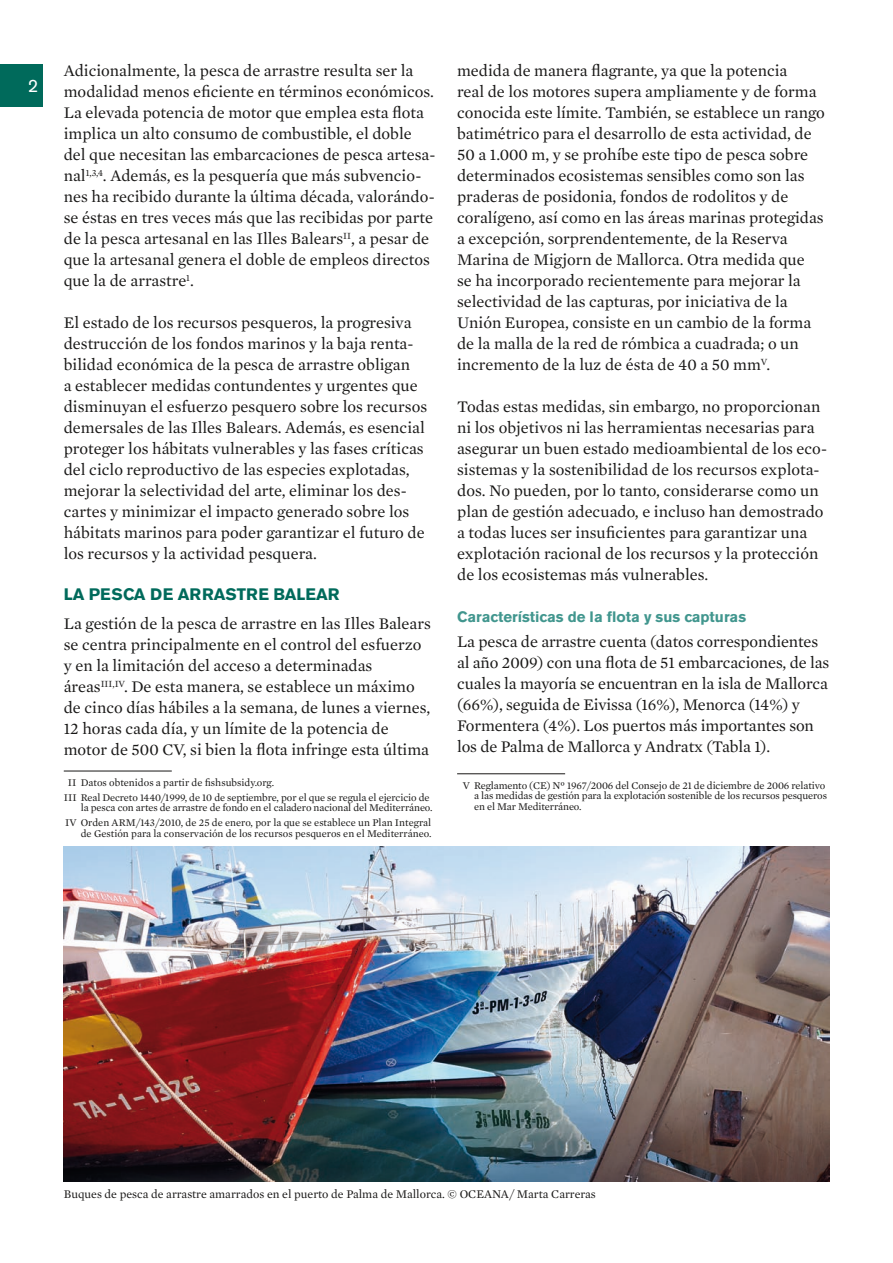
<style>
.page{position:relative;width:893px;height:1263px;background:#fff}
.page>*{position:absolute;margin:0;border:0;box-sizing:border-box;transform-origin:0 0}
.t1{font:18px "Akzidenz Grotesk BE";color:#fff}
.t2{font:16.5px/21px "Mercury Text G1";color:#181716}
.t3{font:700 16.5px "Akzidenz Grotesk BE";color:#006a5b}
.t4{font:700 15px "Akzidenz Grotesk BE";color:#41968e}
.t5{font:12px "Mercury Text G1";color:#181716}
.t6{font:10.5px/14.9px "Mercury Text G1";letter-spacing:-.01em;color:#181716}
</style>
<div class="page">
<div style="left:0;top:64px;width:43px;height:42px;background:#006a5b"></div>
<hr style="left:64px;top:771px;width:108px;height:1px;background:#181716">
<hr style="left:457px;top:773px;width:108px;height:1px;background:#181716">
<img style="left:64px;top:846px;width:765px;height:335px">
<p class="t1" style="left:28px;top:75px;width:12px">2</p>
<p class="t2" style="left:64px;top:60px;width:373px">Adicionalmente, la pesca de arrastre resulta ser la modalidad menos eficiente en términos económicos.<br>La elevada potencia de motor que emplea esta flota implica un alto consumo de combustible, el doble del que necesitan las embarcaciones de pesca artesa‑ nal<sup>1,3,4</sup>. Además, es la pesquería que más subvencio‑ nes ha recibido durante la última década, valorándo‑ se éstas en tres veces más que las recibidas por parte de la pesca artesanal en las Illes Balears<sup>II</sup>, a pesar de que la artesanal genera el doble de empleos directos que la de arrastre<sup>1</sup>.</p>
<p class="t2" style="left:64px;top:312px;width:365px">El estado de los recursos pesqueros, la progresiva destrucción de los fondos marinos y la baja renta‑ bilidad económica de la pesca de arrastre obligan<br>a establecer medidas contundentes y urgentes que disminuyan el esfuerzo pesquero sobre los recursos demersales de las Illes Balears. Además, es esencial proteger los hábitats vulnerables y las fases críticas del ciclo reproductivo de las especies explotadas, mejorar la selectividad del arte, eliminar los des‑ cartes y minimizar el impacto generado sobre los hábitats marinos para poder garantizar el futuro de los recursos y la actividad pesquera.</p>
<p class="t3" style="left:64px;top:585px;width:277px">LA PESCA DE ARRASTRE BALEAR</p>
<p class="t2" style="left:64px;top:613px;width:369px">La gestión de la pesca de arrastre en las Illes Balears se centra principalmente en el control del esfuerzo y en la limitación del acceso a determinadas áreas<sup>III,IV</sup>. De esta manera, se establece un máximo de cinco días hábiles a la semana, de lunes a viernes, 12 horas cada día, y un límite de la potencia de motor de 500 CV, si bien la flota infringe esta última</p>
<p class="t6" style="left:64px;top:775px;width:367px;text-indent:4px">II Datos obtenidos a partir de fishsubsidy.org.<br>III Real Decreto 1440/1999, de 10 de septiembre, por el que se regula el ejercicio de</p>
<p class="t6" style="left:65px;top:800px;width:369px;text-align:right">la pesca con artes de arrastre de fondo en el caladero nacional del Mediterráneo.<br>IV Orden ARM/143/2010, de 25 de enero, por la que se establece un Plan Integral</p>
<p class="t6" style="left:81px;top:826px;width:352px">de Gestión para la conservación de los recursos pesqueros en el Mediterráneo.</p>
<p class="t2" style="left:457px;top:60px;width:369px">medida de manera flagrante, ya que la potencia<br>real de los motores supera ampliamente y de forma conocida este límite. También, se establece un rango batimétrico para el desarrollo de esta actividad, de 50 a 1.000 m, y se prohíbe este tipo de pesca sobre determinados ecosistemas sensibles como son las praderas de posidonia, fondos de rodolitos y de coralígeno, así como en las áreas marinas protegidas a excepción, sorprendentemente, de la Reserva Marina de Migjorn de Mallorca. Otra medida que<br>se ha incorporado recientemente para mejorar la selectividad de las capturas, por iniciativa de la Unión Europea, consiste en un cambio de la forma de la malla de la red de rómbica a cuadrada; o un incremento de la luz de ésta de 40 a 50 mm<sup>V</sup>.</p>
<p class="t2" style="left:457px;top:396px;width:372px">Todas estas medidas, sin embargo, no proporcionan ni los objetivos ni las herramientas necesarias para asegurar un buen estado medioambiental de los eco‑ sistemas y la sostenibilidad de los recursos explota‑ dos. No pueden, por lo tanto, considerarse como un plan de gestión adecuado, e incluso han demostrado a todas luces ser insuficientes para garantizar una explotación racional de los recursos y la protección de los ecosistemas más vulnerables.</p>
<p class="t4" style="left:457px;top:608px;width:291px">Características de la flota y sus capturas</p>
<p class="t2" style="left:457px;top:631px;width:374px">La pesca de arrastre cuenta (datos correspondientes al año 2009) con una flota de 51 embarcaciones, de las cuales la mayoría se encuentran en la isla de Mallorca (66%), seguida de Eivissa (16%), Menorca (14%) y Formentera (4%). Los puertos más importantes son los de Palma de Mallorca y Andratx (Tabla 1).</p>
<p class="t6" style="left:474px;top:780px;width:354px;line-height:10.5px;text-indent:-11px">V Reglamento (CE) Nº 1967/2006 del Consejo de 21 de diciembre de 2006 relativo a las medidas de gestión para la explotación sostenible de los recursos pesqueros en el Mar Mediterráneo.</p>
<p class="t5" style="left:64px;top:1186px;width:534px">Buques de pesca de arrastre amarrados en el puerto de Palma de Mallorca. © OCEANA/ Marta Carreras</p>
</div>
